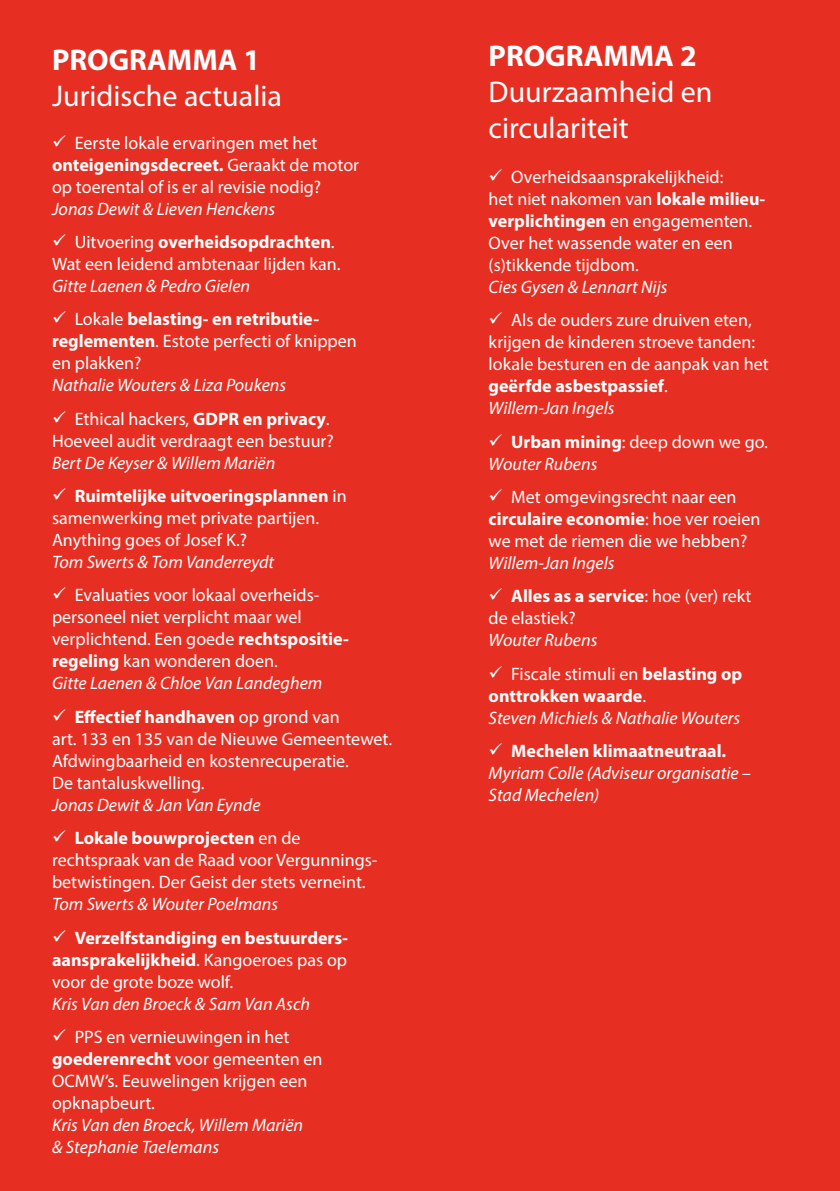
<style>
.page{position:relative;width:840px;height:1191px;background:#fff}
.page>*{position:absolute;margin:0;border:0;box-sizing:border-box;transform-origin:0 0}
.t1{font:30px/36px "Myriad Pro";color:#fff}
.t2{font:700 30px "Myriad Pro";color:#fff}
.t3{font:18px/22px "Myriad Pro";color:#fff}
.t4{font:italic 18px/33.4px "Myriad Pro";color:#fff}
.t5{font:700 18px/22px "Myriad Pro";color:#fff}
.s1{font-weight:700}
.s2{font-style:normal}
.s3{font-weight:700;font-style:normal}
.s4{font-weight:400;font-style:italic}
.s5{font-weight:400}
.s6{font-style:italic}
</style>
<div class="page">
<div style="left:0;top:0;width:437px;height:1191px;background:#e62f22"></div>
<div style="left:420px;top:0;width:419px;height:1191px;background:#e62f22"></div>
<h1 class="t2" style="left:52px;top:40px;width:209px">PROGRAMMA 1</h1>
<h1 class="t1" style="left:52px;top:77px;width:231px">Juridische actualia</h1>
<p class="t3" style="left:52px;top:131px;width:308px;text-indent:23px">Eerste lokale ervaringen met het <span class="s1">onteigeningsdecreet.</span> Geraakt de motor op toerental of is er al revisie nodig?</p>
<p class="t4" style="left:75px;top:192px;width:261px;text-indent:-23px">Jonas Dewit &amp; Lieven Henckens<br><span class="s2">Uitvoering</span> <span class="s3">overheidsopdrachten</span><span class="s2">.</span></p>
<p class="t3" style="left:52px;top:253px;width:290px">Wat een leidend ambtenaar lijden kan.</p>
<p class="t4" style="left:75px;top:269px;width:246px;text-indent:-23px">Gitte Laenen &amp; Pedro Gielen<br><span class="s2">Lokale</span> <span class="s3">belasting- en retributie-</span></p>
<p class="t3" style="left:52px;top:330px;width:306px"><span class="s1">reglementen</span>. Estote perfecti of knippen en plakken?</p>
<p class="t4" style="left:75px;top:368px;width:256px;text-indent:-23px">Nathalie Wouters &amp; Liza Poukens<br><span class="s2">Ethical hackers,</span> <span class="s3">GDPR en privacy</span><span class="s2">.</span></p>
<p class="t3" style="left:52px;top:429px;width:283px">Hoeveel audit verdraagt een bestuur?</p>
<p class="t5" style="left:75px;top:445px;width:273px;line-height:33.4px;text-indent:-23px"><span class="s4">Bert De Keyser &amp; Willem Mariën<br></span>Ruimtelijke uitvoeringsplannen <span class="s5">in</span></p>
<p class="t3" style="left:52px;top:507px;width:269px">samenwerking met private partijen.<br>Anything goes of Josef K.?</p>
<p class="t4" style="left:52px;top:545px;width:224px">Tom Swerts &amp; Tom Vanderreydt</p>
<p class="t3" style="left:52px;top:584px;width:298px;text-indent:23px">Evaluaties voor lokaal overheids&shy;personeel niet verplicht maar wel verplichtend. Een goede <span class="s1">rechtspositie&shy;regeling</span> kan wonderen doen.<br><span class="s6">Gitte Laenen &amp; Chloe Van Landeghem</span></p>
<p class="t3" style="left:52px;top:705px;width:341px;text-indent:23px"><span class="s1">Effectief handhaven</span> op grond van<br>art. 133 en 135 van de Nieuwe Gemeentewet.<br>Afdwingbaarheid en kostenrecuperatie.<br>De tantaluskwelling.</p>
<p class="t4" style="left:75px;top:787px;width:227px;text-indent:-23px">Jonas Dewit &amp; Jan Van Eynde<br><span class="s3">Lokale bouwprojecten</span> <span class="s2">en de</span></p>
<p class="t3" style="left:52px;top:849px;width:327px">rechtspraak van de Raad voor Vergunnings&shy;betwistingen. Der Geist der stets verneint.</p>
<p class="t4" style="left:52px;top:887px;width:228px">Tom Swerts &amp; Wouter Poelmans</p>
<p class="t5" style="left:52px;top:926px;width:297px;text-align:justify;text-indent:23px">Verzelfstandiging en bestuurders&shy;aansprakelijkheid<span class="s5">. Kangoeroes pas op voor de grote boze wolf.</span></p>
<p class="t4" style="left:52px;top:986px;width:259px">Kris Van den Broeck &amp; Sam Van Asch</p>
<p class="t3" style="left:52px;top:1025px;width:272px;text-indent:23px">PPS en vernieuwingen in het <span class="s1">goederenrecht</span> voor gemeenten en<br>OCMW’s. Eeuwelingen krijgen een opknapbeurt.</p>
<p class="t4" style="left:52px;top:1113px;width:252px;line-height:22px">Kris Van den Broeck, Willem Mariën &amp; Stephanie Taelemans</p>
<h1 class="t2" style="left:488px;top:37px;width:209px">PROGRAMMA 2</h1>
<h1 class="t1" style="left:488px;top:74px;width:225px">Duurzaamheid en circulariteit</h1>
<p class="t3" style="left:488px;top:166px;width:278px;text-indent:23px">Overheidsaansprakelijkheid:<br>het niet nakomen van <span class="s1">lokale milieu&shy;verplichtingen</span> en engagementen.<br>Over het wassende water en een (s)tikkende tijdbom.</p>
<p class="t4" style="left:488px;top:270px;width:180px">Cies Gysen &amp; Lennart Nijs</p>
<p class="t3" style="left:488px;top:309px;width:281px;text-indent:23px">Als de ouders zure druiven eten, krijgen de kinderen stroeve tanden: lokale besturen en de aanpak van het <span class="s1">geërfde asbestpassief</span>.<br><span class="s6">Willem-Jan Ingels</span></p>
<p class="t3" style="left:488px;top:430px;width:281px;text-indent:23px"><span class="s1">Urban mining</span>: deep down we go.<br><span class="s6">Wouter Rubens</span></p>
<p class="t3" style="left:488px;top:486px;width:273px;text-indent:23px">Met omgevingsrecht naar een <span class="s1">circulaire economie</span>: hoe ver roeien we met de riemen die we hebben?</p>
<p class="t4" style="left:511px;top:546px;width:241px;text-indent:-23px">Willem-Jan Ingels<br><span class="s3">Alles as a service</span><span class="s2">: hoe (ver) rekt</span></p>
<p class="t3" style="left:488px;top:607px;width:88px">de elastiek?</p>
<p class="t3" style="left:511px;top:623px;width:232px;line-height:33.4px;text-indent:-23px"><span class="s6">Wouter Rubens<br></span>Fiscale stimuli en <span class="s1">belasting op</span></p>
<p class="t4" style="left:488px;top:684px;width:253px;line-height:22px"><span class="s3">onttrokken waarde</span><span class="s2">.<br></span>Steven Michiels &amp; Nathalie Wouters</p>
<p class="t5" style="left:511px;top:739px;width:216px">Mechelen klimaatneutraal.</p>
<p class="t4" style="left:488px;top:762px;width:264px;line-height:22px">Myriam Colle (Adviseur organisatie –<br>Stad Mechelen)</p>
</div>
